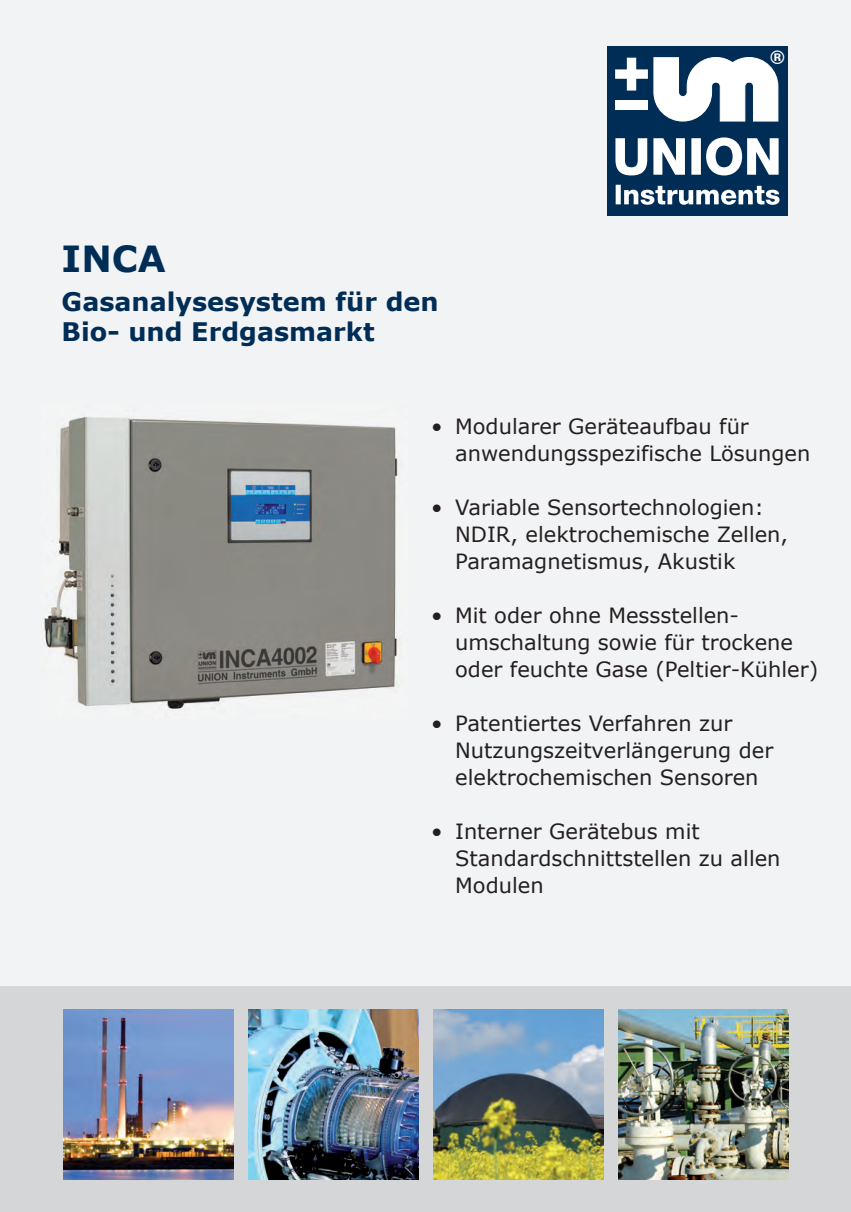
<style>
.page{position:relative;width:851px;height:1212px;background:#fff}
.page>*{position:absolute;margin:0;border:0;box-sizing:border-box;transform-origin:0 0}
.t1{font:700 36px "Verdana";color:#002d56}
.t2{font:700 25.5px/30px "Verdana";color:#002d56}
.t3{font:21px/27px "Verdana";color:#231f20}
.t4{font:700 18.9px "Helvetica";color:#fff}
</style>
<div class="page">
<div style="left:0;top:0;width:850px;height:997px;background:#f2f3f4"></div>
<div style="left:606px;top:46px;width:181px;height:170px;background:#002d56"></div>
<svg style="left:615px;top:185px;width:164px;height:20px"></svg>
<svg style="left:615px;top:137px;width:163px;height:38px"></svg>
<svg style="left:653px;top:57px;width:125px;height:65px"></svg>
<div style="left:615px;top:101px;width:32px;height:9px;background:#fff"></div>
<svg style="left:615px;top:58px;width:32px;height:33px"></svg>
<div style="left:0;top:986px;width:850px;height:226px;background:#d5d6d8"></div>
<img style="left:63px;top:1009px;width:170px;height:170px">
<img style="left:248px;top:1009px;width:170px;height:170px">
<img style="left:433px;top:1009px;width:170px;height:170px">
<img style="left:618px;top:1009px;width:170px;height:170px">
<img style="left:44px;top:417px;width:354px;height:292px">
<h1 class="t1" style="left:62px;top:236px;width:106px">INCA</h1>
<p class="t2" style="left:62px;top:286px;width:378px">Gasanalysesystem für den<br>Bio- und Erdgasmarkt</p>
<p class="t4" style="left:770px;top:49px;width:15px">®</p>
<p class="t3" style="left:455px;top:412px;width:356px;text-indent:-24px">• Modularer Geräteaufbau für anwendungsspezifische Lösungen</p>
<p class="t3" style="left:455px;top:493px;width:334px;text-indent:-24px">• Variable Sensortechnologien:<br>NDIR, elektrochemische Zellen,<br>Paramagnetismus, Akustik</p>
<p class="t3" style="left:455px;top:601px;width:364px;text-indent:-24px">• Mit oder ohne Messstellen&shy;umschaltung sowie für trockene oder feuchte Gase (Peltier-Kühler)</p>
<p class="t3" style="left:455px;top:709px;width:319px;text-indent:-24px">• Patentiertes Verfahren zur<br>Nutzungszeitverlängerung der elektrochemischen Sensoren</p>
<p class="t3" style="left:455px;top:817px;width:327px;text-indent:-24px">• Interner Gerätebus mit<br>Standardschnittstellen zu allen<br>Modulen</p>
</div>
